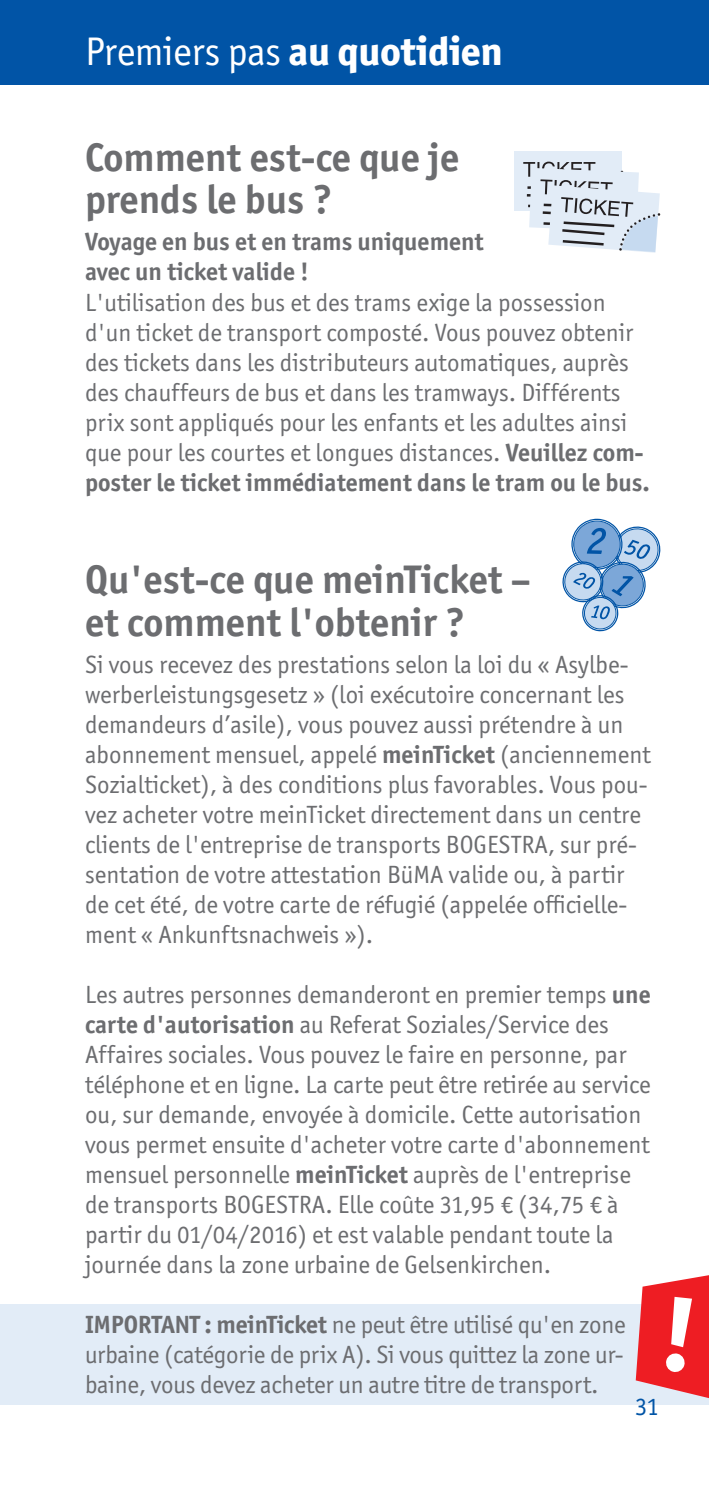
<style>
.page{position:relative;width:709px;height:1489px;background:#fff}
.page>*{position:absolute;margin:0;border:0;box-sizing:border-box;transform-origin:0 0}
.t1{font:700 40px/42.5px "Officina Sans ITC Std";color:#6c6d70}
.t2{font:40px "Officina Sans ITC Std";letter-spacing:-.01em;color:#fff}
.t3{font:25px/30px "Officina Sans ITC Std";color:#6c6d70}
.t4{font:700 25px/30px "Officina Sans ITC Std";color:#6c6d70}
.t5{font:25px "Officina Sans ITC Std";color:#0154a6}
.s1{font-weight:800}
.s2{font-weight:700}
</style>
<div class="page">
<div style="left:0;top:1304px;width:709px;height:100px;background:#e2ecf7"></div>
<div style="left:0;top:0;width:709px;height:85px;background:#0154a6"></div>
<svg style="left:635px;top:1275px;width:74px;height:123px"></svg>
<div style="left:514px;top:151px;width:107px;height:59px;background:#e2ecf7"></div>
<svg style="left:523px;top:162px;width:137px;height:91px"></svg>
<svg style="left:562px;top:518px;width:99px;height:114px"></svg>
<h1 class="t2" style="left:85px;top:38px;width:419px">Premiers pas <span class="s1">au quotidien</span></h1>
<h1 class="t1" style="left:85px;top:140px;width:376px">Comment est-ce que je prends le bus ?</h1>
<p class="t4" style="left:85px;top:229px;width:400px">Voyage en bus et en trams uniquement avec un ticket valide !</p>
<p class="t3" style="left:85px;top:289px;width:566px">L'utilisation des bus et des trams exige la possession d'un ticket de transport composté. Vous pouvez obtenir des tickets dans les distributeurs automatiques, auprès des chauffeurs de bus et dans les tramways. Différents prix sont appliqués pour les enfants et les adultes ainsi que pour les courtes et longues distances. <span class="s2">Veuillez com&shy;poster le ticket immédiatement dans le tram ou le bus.</span></p>
<h1 class="t1" style="left:85px;top:562px;width:447px">Qu'est-ce que meinTicket – et comment l'obtenir ?</h1>
<p class="t3" style="left:85px;top:652px;width:567px">Si vous recevez des prestations selon la loi du « Asylbe&shy;werberleistungsgesetz » (loi exécutoire concernant les demandeurs d’asile), vous pouvez aussi prétendre à un abonnement mensuel, appelé <span class="s2">meinTicket</span> (anciennement Sozialticket), à des conditions plus favorables. Vous pou&shy;vez acheter votre meinTicket directement dans un centre clients de l'entreprise de transports BOGESTRA, sur pré&shy;sentation de votre attestation BüMA valide ou, à partir de cet été, de votre carte de réfugié (appelée officielle&shy;ment « Ankunftsnachweis »).</p>
<p class="t3" style="left:85px;top:982px;width:567px">Les autres personnes demanderont en premier temps <span class="s2">une carte d'autorisation</span> au Referat Soziales/Service des Affaires sociales. Vous pouvez le faire en personne, par téléphone et en ligne. La carte peut être retirée au service ou, sur demande, envoyée à domicile. Cette autorisation vous permet ensuite d'acheter votre carte d'abonnement mensuel personnelle <span class="s2">meinTicket</span> auprès de l'entreprise de transports BOGESTRA. Elle coûte 31,95 € (34,75 € à partir du 01/04/2016) et est valable pendant toute la journée dans la zone urbaine de Gelsenkirchen.</p>
<p class="t3" style="left:85px;top:1312px;width:542px;text-align:justify"><span class="s2">IMPORTANT : meinTicket</span> ne peut être utilisé qu'en zone urbaine (catégorie de prix A). Si vous quittez la zone ur&shy;baine, vous devez acheter un autre titre de transport.</p>
<p class="t5" style="left:634px;top:1397px;width:26px">31</p>
</div>
